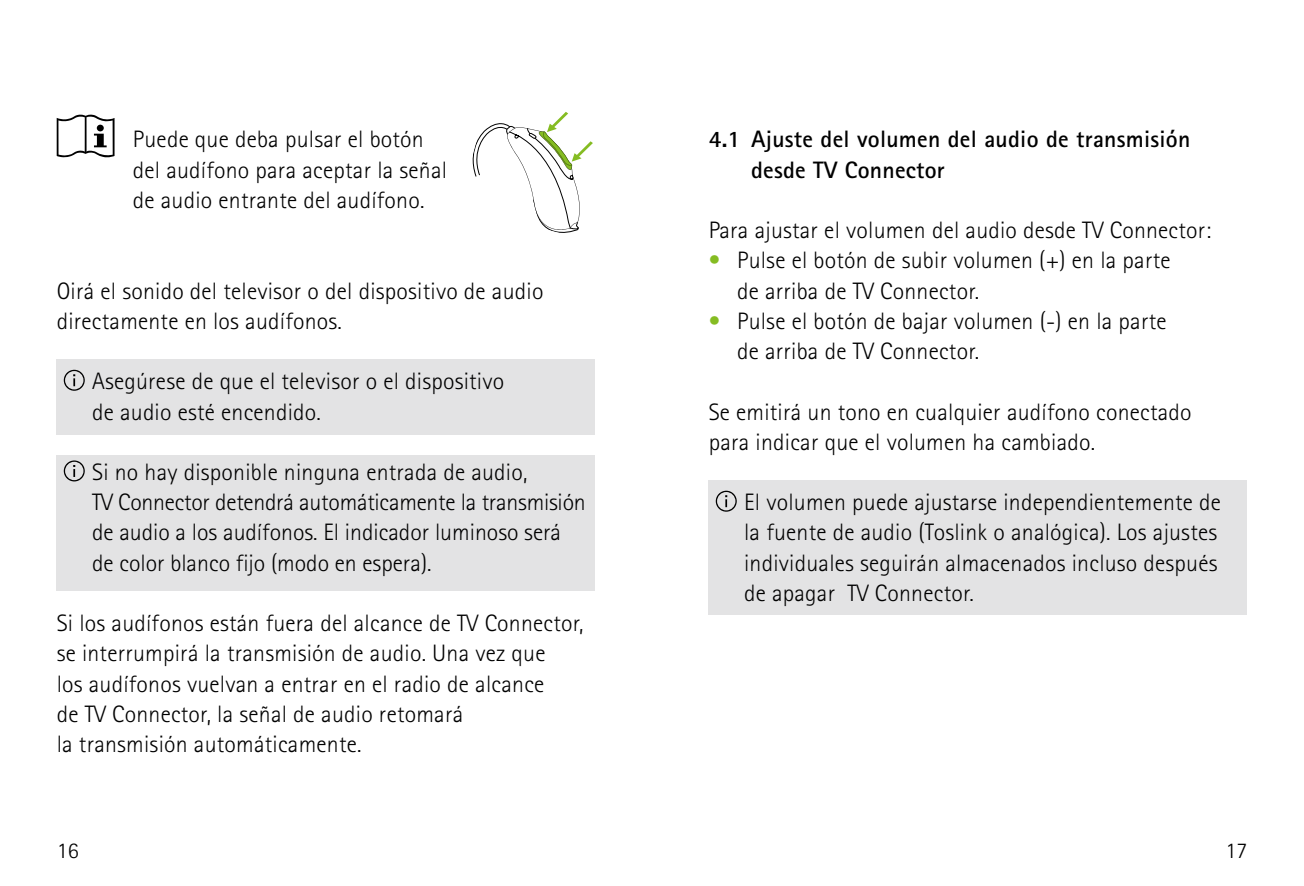
<style>
.page{position:relative;width:1304px;height:886px;background:#fff}
.page>*{position:absolute;margin:0;border:0;box-sizing:border-box;transform-origin:0 0}
.t1{font:300 23.75px/30.2px "Rotis Sans Serif Pro";letter-spacing:.01em;color:#000}
.t2{font:700 23.75px/30.2px "Rotis Sans Serif Pro";letter-spacing:.01em;color:#000}
.t3{font:300 22.5px "Rotis Sans Serif Pro";color:#000}
.s1{color:#85bc22}
</style>
<div class="page">
<svg style="left:57px;top:115px;width:58px;height:42px"></svg>
<svg style="left:472px;top:112px;width:121px;height:121px"></svg>
<div style="left:57px;top:359px;width:538px;height:75px;background:#e3e3e4"></div>
<svg style="left:64px;top:370px;width:21px;height:21px"></svg>
<div style="left:57px;top:455px;width:538px;height:135px;background:#e3e3e4"></div>
<svg style="left:64px;top:460px;width:21px;height:21px"></svg>
<div style="left:709px;top:480px;width:538px;height:135px;background:#e3e3e4"></div>
<svg style="left:716px;top:491px;width:21px;height:21px"></svg>
<p class="t1" style="left:133px;top:124px;width:316px">Puede que deba pulsar el botón del audífono para aceptar la señal de audio entrante del audífono.</p>
<p class="t2" style="left:751px;top:124px;width:441px;text-indent:-43px">4.1 Ajuste del volumen del audio de transmisión desde TV Connector</p>
<p class="t1" style="left:709px;top:215px;width:504px">Para ajustar el volumen del audio desde TV Connector:</p>
<p class="t1" style="left:737px;top:245px;width:435px;text-indent:-28px"><span class="s1">•</span> Pulse el botón de subir volumen (+) en la parte de arriba de TV Connector.</p>
<p class="t1" style="left:737px;top:306px;width:431px;text-indent:-28px"><span class="s1">•</span> Pulse el botón de bajar volumen (-) en la parte de arriba de TV Connector.</p>
<p class="t1" style="left:57px;top:275px;width:488px">Oirá el sonido del televisor o del dispositivo de audio directamente en los audífonos.</p>
<p class="t1" style="left:92px;top:366px;width:414px">Asegúrese de que el televisor o el dispositivo de audio esté encendido.</p>
<p class="t1" style="left:92px;top:457px;width:495px">Si no hay disponible ninguna entrada de audio,<br>TV Connector detendrá automáticamente la transmisión de audio a los audífonos. El indicador luminoso será de color blanco fijo (modo en espera).</p>
<p class="t1" style="left:57px;top:608px;width:528px">Si los audífonos están fuera del alcance de TV Connector, se interrumpirá la transmisión de audio. Una vez que<br>los audífonos vuelvan a entrar en el radio de alcance<br>de TV Connector, la señal de audio retomará<br>la transmisión automáticamente.</p>
<p class="t1" style="left:709px;top:396px;width:485px">Se emitirá un tono en cualquier audífono conectado para indicar que el volumen ha cambiado.</p>
<p class="t1" style="left:744px;top:487px;width:478px">El volumen puede ajustarse independientemente de la fuente de audio (Toslink o analógica). Los ajustes individuales seguirán almacenados incluso después de apagar TV Connector.</p>
<p class="t3" style="left:57px;top:838px;width:23px">16</p>
<p class="t3" style="left:1225px;top:838px;width:23px">17</p>
</div>
